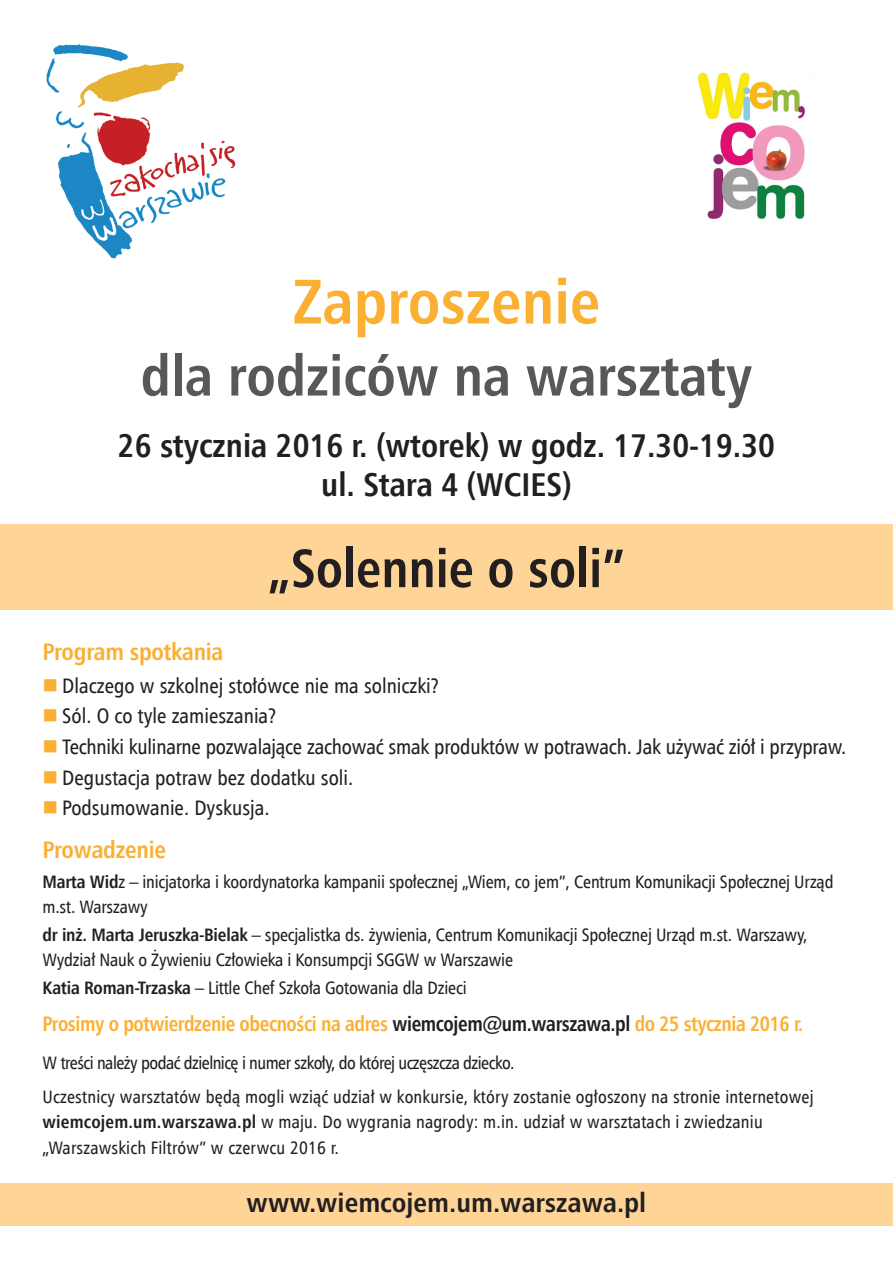
<style>
.page{position:relative;width:893px;height:1263px;background:#fff}
.page>*{position:absolute;margin:0;border:0;box-sizing:border-box;transform-origin:0 0}
.t1{font:700 63px "Humnst 777 Cn EU";color:#fbb033}
.t2{font:700 57px "Humnst 777 Cn EU";color:#57585a}
.t3{font:700 54px "Humnst 777 Cn EU";color:#231f20}
.t4{font:700 33px/39px "Humnst 777 Cn EU";color:#231f20;text-align:center}
.t5{font:700 27px "Humnst 777 Cn EU";color:#231f20;scale:1.05 1}
.t6{font:700 24px "Humnst 777 Cn EU";letter-spacing:-.01em;color:#fbb033}
.t7{font:21px "Humnst 777 Cn EU";color:#231f20}
.t8{font:700 21px "Humnst 777 Cn EU";letter-spacing:-.02em;color:#fbb033;scale:.95 1}
.t9{font:18px/25.5px "Humnst 777 Cn EU";letter-spacing:-.01em;color:#231f20}
.t10{font:18px/34px "Humnst 777 Cn EU";letter-spacing:.01em;color:#231f20}
.s1{color:#fbb033}
.s2{font-weight:700}
.s3{color:#231f20}
</style>
<div class="page">
<div style="left:0;top:524px;width:893px;height:85px;background:#fed497"></div>
<div style="left:0;top:1183px;width:893px;height:43px;background:#fed497"></div>
<img style="left:46px;top:44px;width:190px;height:215px">
<img style="left:698px;top:72px;width:107px;height:147px">
<h1 class="t1" style="left:293px;top:262px;width:309px">Zaproszenie</h1>
<h2 class="t2" style="left:141px;top:340px;width:613px">dla rodziców na warsztaty</h2>
<h3 class="t4" style="left:118px;top:426px;width:659px">26 stycznia 2016 r. (wtorek) w godz. 17.30-19.30 ul. Stara 4 (WCIES)</h3>
<h3 class="t3" style="left:269px;top:534px;width:357px">„Solennie o soli”</h3>
<h3 class="t6" style="left:43px;top:636px;width:182px">Program spotkania</h3>
<p class="t7" style="left:43px;top:672px;width:398px"><span class="s1">■</span> Dlaczego w szkolnej stołówce nie ma solniczki?</p>
<p class="t7" style="left:43px;top:703px;width:236px"><span class="s1">■</span> Sól. O co tyle zamieszania?</p>
<p class="t7" style="left:43px;top:734px;width:805px"><span class="s1">■</span> Techniki kulinarne pozwalające zachować smak produktów w potrawach. Jak używać ziół i przypraw.</p>
<p class="t7" style="left:43px;top:764px;width:312px"><span class="s1">■</span> Degustacja potraw bez dodatku soli.</p>
<p class="t7" style="left:43px;top:795px;width:229px"><span class="s1">■</span> Podsumowanie. Dyskusja.</p>
<h3 class="t6" style="left:43px;top:834px;width:125px">Prowadzenie</h3>
<p class="t9" style="left:43px;top:869px;width:792px"><span class="s2">Marta Wid</span>z – inicjatorka i koordynatorka kampanii społecznej „Wiem, co jem”, Centrum Komunikacji Społecznej Urząd m.st. Warszawy</p>
<p class="t9" style="left:43px;top:922px;width:766px"><span class="s2">dr inż. Marta Jeruszka-Bielak</span> – specjalistka ds. żywienia, Centrum Komunikacji Społecznej Urząd m.st. Warszawy,<br>Wydział Nauk o Żywieniu Człowieka i Konsumpcji SGGW w Warszawie</p>
<p class="t9" style="left:43px;top:975px;width:426px"><span class="s2">Katia Roman-Trzaska</span> – Little Chef Szkoła Gotowania dla Dzieci</p>
<p class="t8" style="left:43px;top:1010px;width:802px">Prosimy o potwierdzenie obecności na adres <span class="s3">wiemcojem@um.warszawa.pl</span> do 25 stycznia 2016 r.</p>
<p class="t10" style="left:43px;top:1045px;width:773px">W treści należy podać dzielnicę i numer szkoły, do której uczęszcza dziecko.<br>Uczestnicy warsztatów będą mogli wziąć udział w konkursie, który zostanie ogłoszony na stronie internetowej</p>
<p class="t10" style="left:43px;top:1109px;width:722px;line-height:25.5px"><span class="s2">wiemcojem.um.warszawa.pl</span> w maju. Do wygrania nagrody: m.in. udział w warsztatach i zwiedzaniu „Warszawskich Filtrów” w czerwcu 2016 r.</p>
<h3 class="t5" style="left:247px;top:1186px;width:382px">www.wiemcojem.um.warszawa.pl</h3>
</div>
